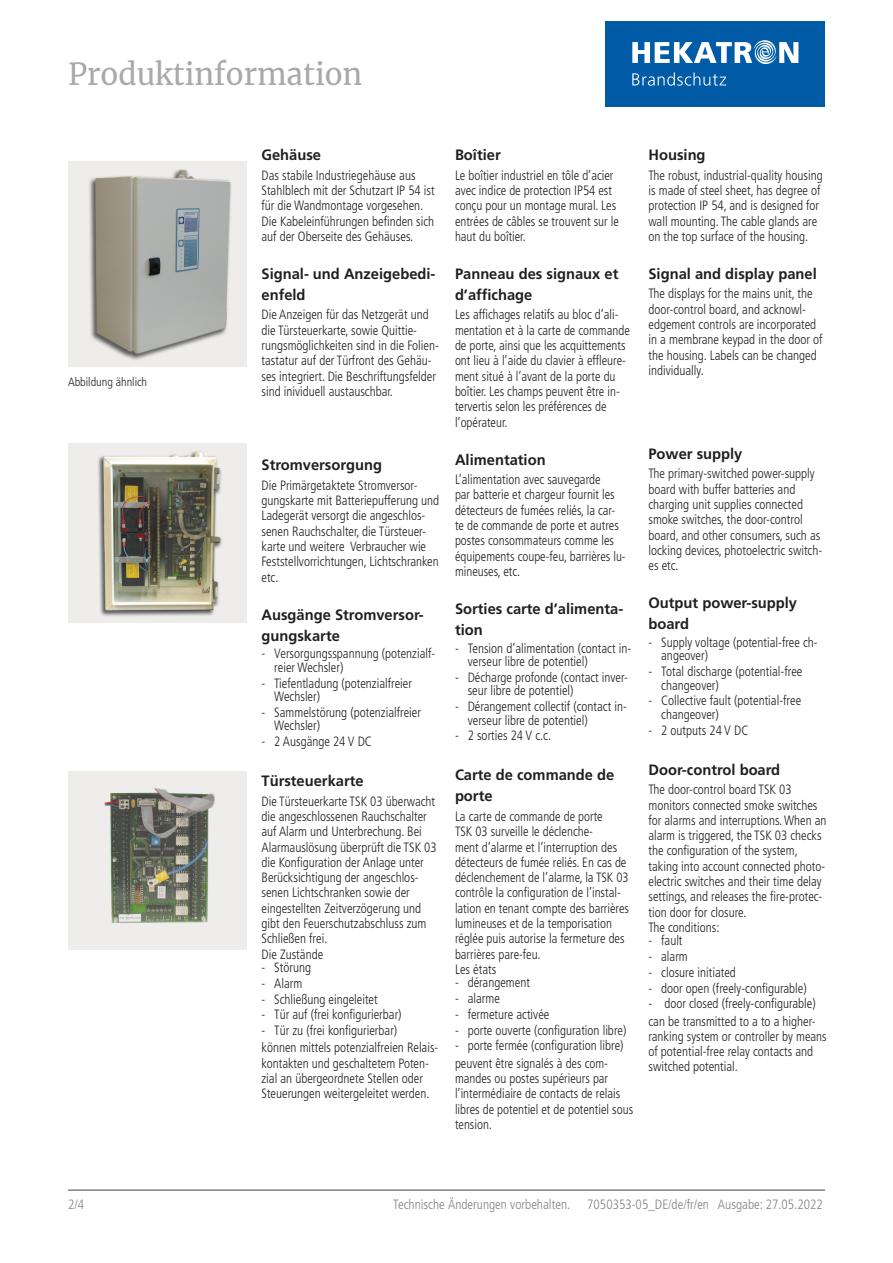
<style>
.page{position:relative;width:893px;height:1263px;background:#fff}
.page>*{position:absolute;margin:0;border:0;box-sizing:border-box;transform-origin:0 0}
.t1{font:30px "Merriweather";color:#a8a9ad}
.t2{font:700 15px/21px "Frutiger LT";color:#231f20}
.t3{font:300 condensed 13.5px/15.3px "Frutiger LT";color:#231f20;scale:.96 1}
.t4{font:300 condensed 13.5px/15.3px "Frutiger LT";color:#231f20;scale:.95 1}
.t5{font:300 condensed 13.5px "Frutiger LT";color:#808285}
.t6{font:300 condensed 12px "Frutiger LT";color:#231f20}
</style>
<div class="page">
<img style="left:68px;top:162px;width:179px;height:204px">
<img style="left:68px;top:444px;width:179px;height:178px">
<img style="left:68px;top:771px;width:179px;height:179px">
<hr style="left:68px;top:1189px;width:757px;height:2px;background:#808285">
<div style="left:606px;top:21px;width:219px;height:85px;background:#015ba7"></div>
<svg style="left:632px;top:40px;width:166px;height:24px"></svg>
<svg style="left:632px;top:72px;width:94px;height:14px"></svg>
<h1 class="t1" style="left:68px;top:53px;width:296px">Produktinformation</h1>
<p class="t6" style="left:68px;top:375px;width:81px">Abbildung ähnlich</p>
<p class="t2" style="left:261px;top:144px;width:61px">Gehäuse</p>
<p class="t3" style="left:261px;top:167px;width:182px">Das stabile Industriegehäuse aus Stahlblech mit der Schutzart IP 54 ist für die Wandmontage vorgesehen.<br>Die Kabeleinführungen befinden sich auf der Oberseite des Gehäuses.</p>
<p class="t2" style="left:261px;top:263px;width:175px">Signal- und Anzeigebedi&shy;enfeld</p>
<p class="t3" style="left:261px;top:307px;width:186px">Die Anzeigen für das Netzgerät und die Türsteuerkarte, sowie Quittie&shy;rungsmöglichkeiten sind in die Folien&shy;tastatur auf der Türfront des Gehäu&shy;ses integriert. Die Beschriftungsfelder sind inividuell austauschbar.</p>
<p class="t2" style="left:261px;top:455px;width:122px">Stromversorgung</p>
<p class="t3" style="left:261px;top:478px;width:187px">Die Primärgetaktete Stromversor&shy;gungskarte mit Batteriepufferung und Ladegerät versorgt die angeschlos&shy;senen Rauchschalter, die Türsteuer&shy;karte und weitere Verbraucher wie Feststellvorrichtungen, Lichtschranken etc.</p>
<p class="t2" style="left:261px;top:604px;width:164px">Ausgänge Stromversor&shy;gungskarte</p>
<p class="t3" style="left:274px;top:647px;width:169px;line-height:13.5px;text-indent:-13px">- Versorgungsspannung (potenzialf&shy;reier Wechsler)</p>
<p class="t3" style="left:274px;top:676px;width:145px;line-height:13.5px;text-indent:-13px">- Tiefentladung (potenzialfreier<br>Wechsler)</p>
<p class="t3" style="left:274px;top:705px;width:154px;line-height:13.5px;text-indent:-13px">- Sammelstörung (potenzialfreier<br>Wechsler)</p>
<p class="t3" style="left:261px;top:734px;width:116px">- 2 Ausgänge 24 V DC</p>
<p class="t2" style="left:261px;top:770px;width:104px">Türsteuerkarte</p>
<p class="t3" style="left:261px;top:793px;width:184px">Die Türsteuerkarte TSK 03 überwacht die angeschlossenen Rauchschalter auf Alarm und Unterbrechung. Bei<br>Alarmauslösung überprüft die TSK 03 die Konfiguration der Anlage unter<br>Berücksichtigung der angeschlos&shy;senen Lichtschranken sowie der eingestellten Zeitverzögerung und gibt den Feuerschutzabschluss zum<br>Schließen frei.<br>Die Zustände</p>
<p class="t3" style="left:261px;top:960px;width:53px">- Störung</p>
<p class="t3" style="left:261px;top:976px;width:44px">- Alarm</p>
<p class="t3" style="left:261px;top:991px;width:123px">- Schließung eingeleitet</p>
<p class="t3" style="left:261px;top:1007px;width:147px">- Tür auf (frei konfigurierbar)</p>
<p class="t3" style="left:261px;top:1022px;width:186px;line-height:17.4px">- Tür zu (frei konfigurierbar)<br>können mittels potenzialfreien Relais-</p>
<p class="t3" style="left:261px;top:1055px;width:177px">kontakten und geschaltetem Poten&shy;zial an übergeordnete Stellen oder<br>Steuerungen weitergeleitet werden.</p>
<p class="t2" style="left:455px;top:144px;width:47px">Boîtier</p>
<p class="t4" style="left:455px;top:167px;width:174px">Le boîtier industriel en tôle d’acier avec indice de protection IP54 est conçu pour un montage mural. Les entrées de câbles se trouvent sur le haut du boîtier.</p>
<p class="t2" style="left:455px;top:263px;width:165px">Panneau des signaux et d’affichage</p>
<p class="t4" style="left:455px;top:307px;width:185px">Les affichages relatifs au bloc d’ali&shy;mentation et à la carte de commande de porte, ainsi que les acquittements ont lieu à l’aide du clavier à effleure&shy;ment situé à l’avant de la porte du boîtier. Les champs peuvent être in&shy;tervertis selon les préférences de l’opérateur.</p>
<p class="t2" style="left:455px;top:449px;width:92px">Alimentation</p>
<p class="t4" style="left:455px;top:472px;width:181px">L’alimentation avec sauvegarde<br>par batterie et chargeur fournit les détecteurs de fumées reliés, la car&shy;te de commande de porte et autres postes consommateurs comme les équipements coupe-feu, barrières lu&shy;mineuses, etc.</p>
<p class="t2" style="left:455px;top:598px;width:170px">Sorties carte d’alimenta&shy;tion</p>
<p class="t3" style="left:468px;top:641px;width:172px;line-height:13.5px;text-indent:-13px">- Tension d’alimentation (contact in&shy;verseur libre de potentiel)</p>
<p class="t3" style="left:468px;top:671px;width:168px;line-height:13.5px;text-indent:-13px">- Décharge profonde (contact inver&shy;seur libre de potentiel)</p>
<p class="t3" style="left:468px;top:700px;width:167px;line-height:13.5px;text-indent:-13px">- Dérangement collectif (contact in&shy;verseur libre de potentiel)</p>
<p class="t3" style="left:455px;top:728px;width:102px">- 2 sorties 24 V c.c.</p>
<p class="t2" style="left:455px;top:765px;width:161px">Carte de commande de porte</p>
<p class="t4" style="left:455px;top:809px;width:185px">La carte de commande de porte<br>TSK 03 surveille le déclenche-<br>ment d’alarme et l’interruption des détecteurs de fumée reliés. En cas de déclenchement de l’alarme, la TSK 03 contrôle la configuration de l’instal&shy;lation en tenant compte des barrières lumineuses et de la temporisation réglée puis autorise la fermeture des barrières pare-feu.<br>Les états</p>
<p class="t3" style="left:455px;top:975px;width:80px">- dérangement</p>
<p class="t3" style="left:455px;top:991px;width:48px">- alarme</p>
<p class="t3" style="left:455px;top:1007px;width:100px">- fermeture activée</p>
<p class="t3" style="left:455px;top:1022px;width:180px">- porte ouverte (configuration libre)</p>
<p class="t3" style="left:455px;top:1037px;width:177px;line-height:17.5px">- porte fermée (configuration libre) peuvent être signalés à des com-</p>
<p class="t4" style="left:455px;top:1071px;width:189px">mandes ou postes supérieurs par l’intermédiaire de contacts de relais libres de potentiel et de potentiel sous tension.</p>
<p class="t2" style="left:648px;top:144px;width:59px">Housing</p>
<p class="t3" style="left:648px;top:167px;width:183px">The robust, industrial-quality housing is made of steel sheet, has degree of protection IP 54, and is designed for wall mounting. The cable glands are on the top surface of the housing.</p>
<p class="t2" style="left:648px;top:263px;width:170px">Signal and display panel</p>
<p class="t3" style="left:648px;top:286px;width:183px">The displays for the mains unit, the door-control board, and acknowl&shy;edgement controls are incorporated in a membrane keypad in the door of the housing. Labels can be changed individually.</p>
<p class="t2" style="left:648px;top:443px;width:95px">Power supply</p>
<p class="t3" style="left:648px;top:466px;width:183px">The primary-switched power-supply board with buffer batteries and charging unit supplies connected smoke switches, the door-control board, and other consumers, such as locking devices, photoelectric switch&shy;es etc.</p>
<p class="t2" style="left:648px;top:593px;width:150px">Output power-supply board</p>
<p class="t3" style="left:661px;top:636px;width:165px;line-height:13.5px;text-indent:-13px">- Supply voltage (potential-free ch&shy;angeover)</p>
<p class="t3" style="left:661px;top:665px;width:149px;line-height:13.5px;text-indent:-13px">- Total discharge (potential-free changeover)</p>
<p class="t3" style="left:661px;top:694px;width:147px;line-height:13.5px;text-indent:-13px">- Collective fault (potential-free changeover)</p>
<p class="t3" style="left:648px;top:722px;width:105px">- 2 outputs 24 V DC</p>
<p class="t2" style="left:648px;top:759px;width:133px">Door-control board</p>
<p class="t3" style="left:648px;top:782px;width:187px">The door-control board TSK 03 monitors connected smoke switches for alarms and interruptions. When an alarm is triggered, the TSK 03 checks the configuration of the system, taking into account connected photo&shy;electric switches and their time delay settings, and releases the fire-protec&shy;tion door for closure.<br>The conditions:</p>
<p class="t3" style="left:648px;top:933px;width:37px">- fault</p>
<p class="t3" style="left:648px;top:949px;width:43px">- alarm</p>
<p class="t3" style="left:648px;top:965px;width:93px">- closure initiated</p>
<p class="t3" style="left:648px;top:980px;width:166px">- door open (freely-configurable)</p>
<p class="t3" style="left:648px;top:995px;width:176px;line-height:17.4px">- door closed (freely-configurable) can be transmitted to a to a higher-</p>
<p class="t3" style="left:648px;top:1028px;width:187px">ranking system or controller by means of potential-free relay contacts and switched potential.</p>
<p class="t5" style="left:68px;top:1197px;width:18px">2/4</p>
<p class="t5" style="left:393px;top:1197px;width:179px">Technische Änderungen vorbehalten.</p>
<p class="t5" style="left:587px;top:1197px;width:237px">7050353-05_DE/de/fr/en Ausgabe: 27.05.2022</p>
</div>
